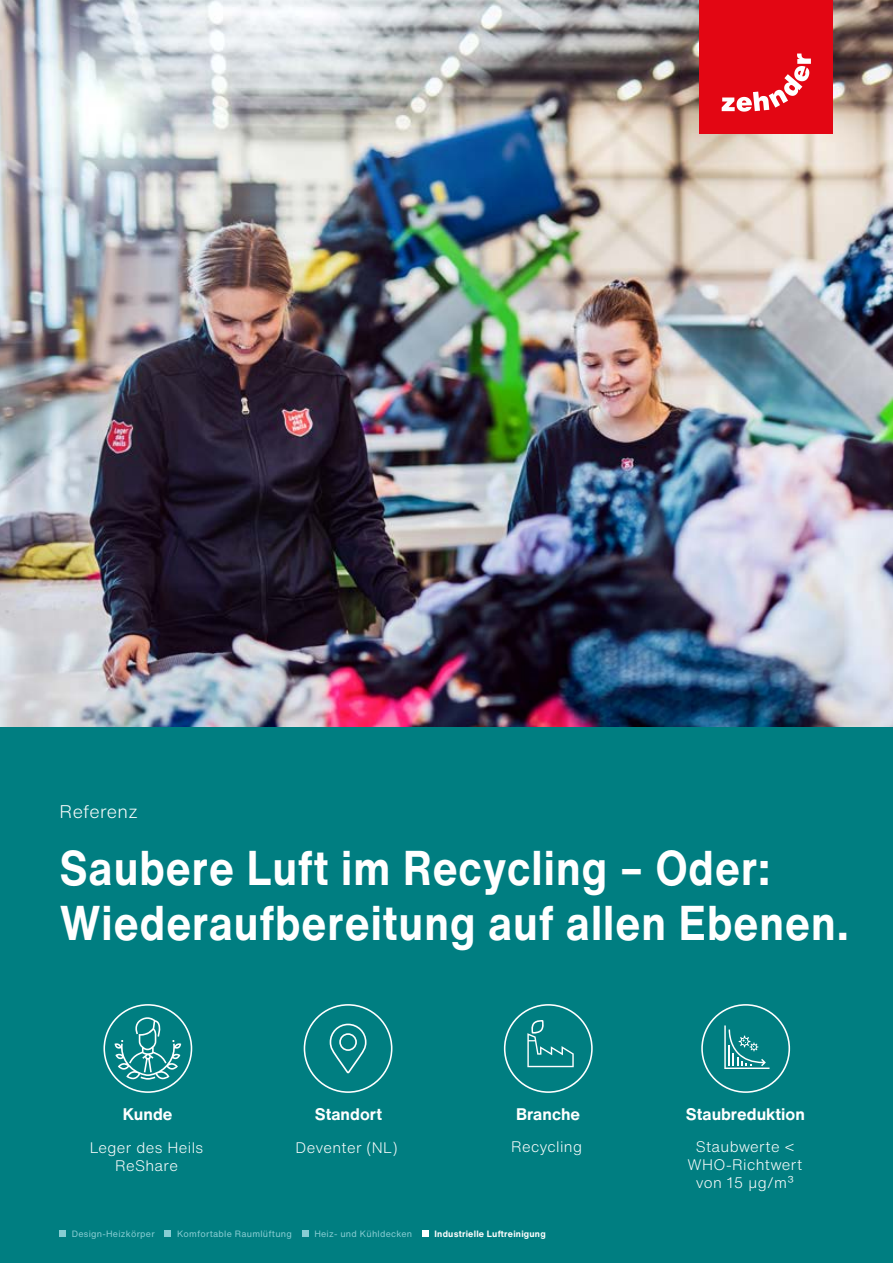
<style>
.page{position:relative;width:893px;height:1263px;background:#fff}
.page>*{position:absolute;margin:0;border:0;box-sizing:border-box;transform-origin:0 0}
.t1{font:700 48px/55.5px "Helvetica Now Text";letter-spacing:.025em;color:#fff;scale:.89 1}
.t2{font:300 18px "Helvetica Now Text";letter-spacing:.01em;color:#fff}
.t3{font:700 16.5px "Helvetica Now Text";color:#fff}
.t4{font:300 15px/18px "Helvetica Now Text";letter-spacing:.025em;color:#fff;text-align:center}
.t5{font:9px "Helvetica Now Text";letter-spacing:.025em;color:#88cdd3}
.t6{font:700 9px "Helvetica Now Text";letter-spacing:.025em;color:#fff}
</style>
<div class="page">
<img style="left:0;top:0;width:893px;height:727px">
<div style="left:699px;top:0;width:134px;height:134px;background:#e30613"></div>
<svg style="left:722px;top:54px;width:89px;height:58px"></svg>
<div style="left:0;top:727px;width:893px;height:536px;background:#007e81"></div>
<svg style="left:103px;top:1004px;width:89px;height:89px"></svg>
<svg style="left:304px;top:1004px;width:88px;height:89px"></svg>
<svg style="left:504px;top:1004px;width:89px;height:89px"></svg>
<svg style="left:701px;top:1004px;width:89px;height:89px"></svg>
<svg style="left:60px;top:1231px;width:6px;height:6px"></svg>
<svg style="left:165px;top:1231px;width:6px;height:6px"></svg>
<svg style="left:302px;top:1231px;width:6px;height:6px"></svg>
<div style="left:422px;top:1231px;width:7px;height:6px;background:#fff"></div>
<p class="t2" style="left:60px;top:798px;width:80px">Referenz</p>
<h1 class="t1" style="left:60px;top:839px;width:889px">Saubere Luft im Recycling – Oder:<br>Wiederaufbereitung auf allen Ebenen.</h1>
<p class="t3" style="left:123px;top:1102px;width:51px">Kunde</p>
<p class="t3" style="left:315px;top:1102px;width:69px">Standort</p>
<p class="t3" style="left:516px;top:1102px;width:66px">Branche</p>
<p class="t3" style="left:686px;top:1102px;width:120px">Staubreduktion</p>
<p class="t4" style="left:90px;top:1138px;width:115px">Leger des Heils<br>ReShare</p>
<p class="t4" style="left:296px;top:1138px;width:103px">Deventer (NL)</p>
<p class="t4" style="left:511px;top:1137px;width:72px">Recycling</p>
<p class="t4" style="left:687px;top:1137px;width:116px">Staubwerte &lt;<br>WHO-Richtwert von 15 µg/m³</p>
<p class="t5" style="left:72px;top:1227px;width:84px">Design-Heizkörper</p>
<p class="t5" style="left:177px;top:1227px;width:116px">Komfortable Raumlüftung</p>
<p class="t5" style="left:314px;top:1227px;width:99px">Heiz- und Kühldecken</p>
<p class="t6" style="left:435px;top:1227px;width:113px">Industrielle Luftreinigung</p>
</div>
